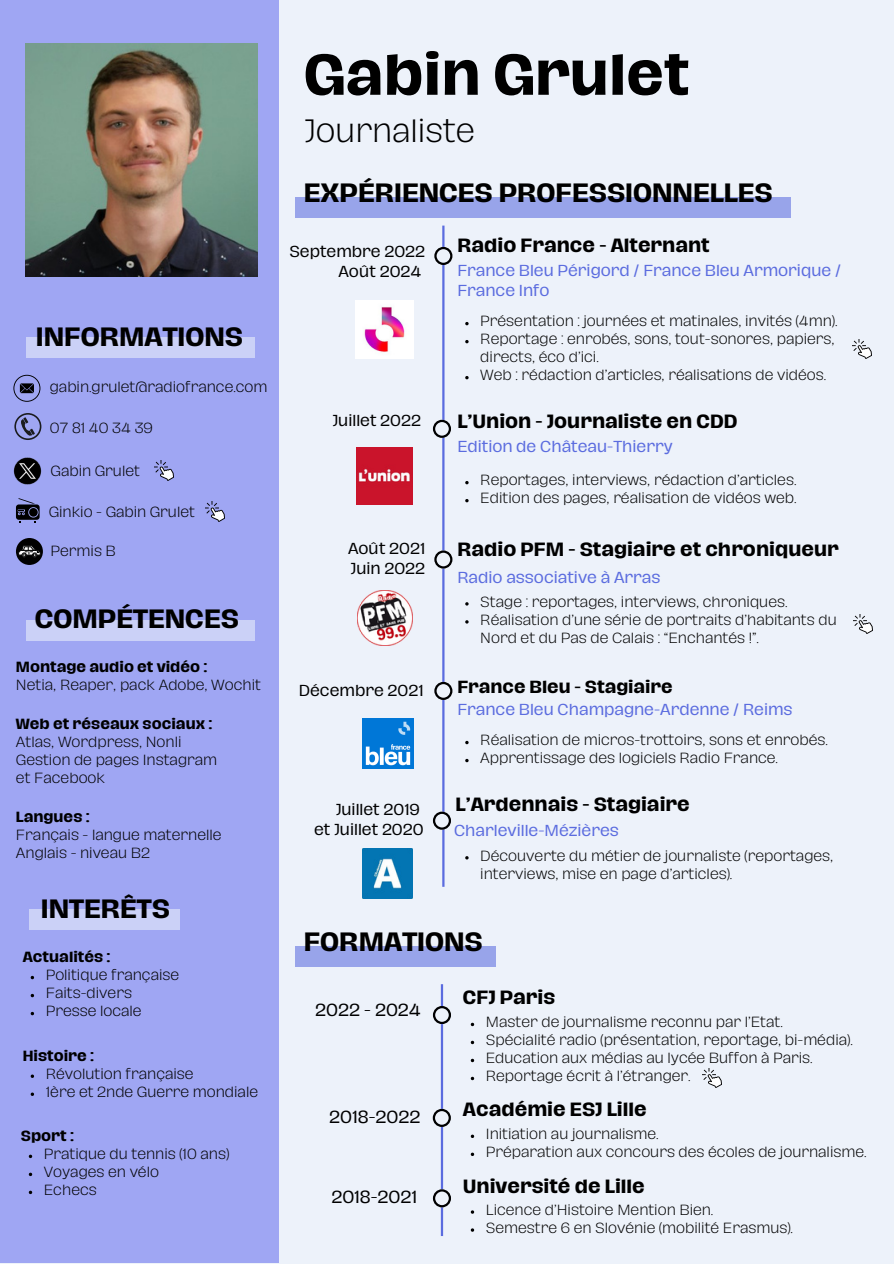
<style>
.page{position:relative;width:894px;height:1264px;background:#fff}
.page>*{position:absolute;margin:0;border:0;box-sizing:border-box;transform-origin:0 0}
.t1{font:700 52.8px "Hagrid Text";color:#000}
.t2{font:300 29.55px "Hagrid Text";color:#000}
.t3{font:700 24.3px "Hagrid Text";color:#000}
.t4{font:700 17.55px "Hagrid Text";color:#000}
.t5{font:16.05px "Hagrid Text";color:#000}
.t6{font:700 16.05px "Hagrid Text";color:#000}
.t7{font:14.55px "Hagrid Text";color:#5b6cdf}
.t8{font:14.55px "Hagrid Text";color:#000}
.t9{font:300 13.5px/18px "Hagrid Text";color:#000}
.t10{font:700 13.5px "Hagrid Text";color:#000}
</style>
<div class="page">
<div style="left:0;top:0;width:893px;height:1263px;background:#edf2fa"></div>
<div style="left:0;top:0;width:278px;height:1263px;background:#9fa6f3"></div>
<img style="left:26px;top:43px;width:232px;height:233px">
<div style="left:295px;top:197px;width:495px;height:21px;background:#98a4ea"></div>
<div style="left:295px;top:946px;width:201px;height:21px;background:#98a4ea"></div>
<hr style="left:442px;top:225px;width:2px;height:661px;background:#5b6cdf">
<svg style="left:434px;top:247px;width:18px;height:18px"></svg>
<svg style="left:433px;top:420px;width:18px;height:18px"></svg>
<svg style="left:434px;top:550px;width:18px;height:18px"></svg>
<svg style="left:434px;top:682px;width:18px;height:18px"></svg>
<svg style="left:433px;top:811px;width:18px;height:18px"></svg>
<div style="left:26px;top:337px;width:229px;height:21px;background:#cbd1f7"></div>
<div style="left:26px;top:620px;width:229px;height:21px;background:#cbd1f7"></div>
<div style="left:29px;top:909px;width:151px;height:21px;background:#cbd1f7"></div>
<hr style="left:440px;top:984px;width:3px;height:251px;background:#5b6cdf">
<svg style="left:433px;top:1005px;width:18px;height:18px"></svg>
<svg style="left:432px;top:1108px;width:18px;height:18px"></svg>
<svg style="left:433px;top:1189px;width:18px;height:18px"></svg>
<svg style="left:13px;top:375px;width:27px;height:27px"></svg>
<svg style="left:14px;top:413px;width:27px;height:27px"></svg>
<div style="left:16px;top:538px;width:27px;height:27px;background:#000;border-radius:50%"></div>
<svg style="left:18px;top:545px;width:23px;height:12px"></svg>
<img style="left:356px;top:448px;width:56px;height:56px">
<img style="left:362px;top:718px;width:51px;height:50px">
<img style="left:357px;top:590px;width:55px;height:55px">
<img style="left:362px;top:848px;width:50px;height:50px">
<img style="left:356px;top:300px;width:57px;height:58px">
<svg style="left:16px;top:498px;width:24px;height:24px"></svg>
<img style="left:13px;top:457px;width:29px;height:28px">
<img style="left:702px;top:1068px;width:19px;height:19px">
<svg style="left:29px;top:1154px;width:3px;height:4px"></svg>
<svg style="left:29px;top:1172px;width:3px;height:4px"></svg>
<svg style="left:29px;top:1190px;width:3px;height:4px"></svg>
<img style="left:852px;top:339px;width:19px;height:19px">
<img style="left:154px;top:461px;width:19px;height:19px">
<img style="left:206px;top:502px;width:19px;height:19px">
<img style="left:853px;top:614px;width:18px;height:19px">
<p class="t3" style="left:36px;top:325px;width:209px">INFORMATIONS</p>
<p class="t9" style="left:50px;top:379px;width:219px">gabin.grulet@radiofrance.com</p>
<p class="t9" style="left:50px;top:419px;width:104px">07 81 40 34 39</p>
<p class="t9" style="left:51px;top:462px;width:91px">Gabin Grulet</p>
<p class="t9" style="left:49px;top:503px;width:148px">Ginkio - Gabin Grulet</p>
<h4 class="t9" style="left:51px;top:542px;width:67px">Permis B</h4>
<p class="t3" style="left:35px;top:606px;width:205px">COMPÉTENCES</p>
<p class="t10" style="left:16px;top:660px;width:193px">Montage audio et vidéo :</p>
<h3 class="t9" style="left:16px;top:676px;width:246px">Netia, Reaper, pack Adobe, Wochit</h3>
<p class="t10" style="left:16px;top:717px;width:198px">Web et réseaux sociaux :</p>
<p class="t9" style="left:16px;top:733px;width:167px">Atlas, Wordpress, Nonli</p>
<p class="t9" style="left:16px;top:751px;width:203px">Gestion de pages Instagram</p>
<p class="t9" style="left:16px;top:769px;width:91px">et Facebook</p>
<p class="t10" style="left:16px;top:810px;width:75px">Langues :</p>
<p class="t9" style="left:16px;top:826px;width:207px">Français - langue maternelle</p>
<p class="t9" style="left:16px;top:844px;width:136px">Anglais - niveau B2</p>
<h3 class="t3" style="left:41px;top:897px;width:131px">INTERÊTS</h3>
<h6 class="t10" style="left:23px;top:950px;width:89px">Actualités :</h6>
<p class="t9" style="left:46px;top:966px;width:135px">Politique française</p>
<p class="t9" style="left:46px;top:984px;width:88px">Faits-divers</p>
<p class="t9" style="left:46px;top:1002px;width:97px">Presse locale</p>
<p class="t10" style="left:23px;top:1049px;width:73px">Histoire :</p>
<h3 class="t9" style="left:46px;top:1065px;width:149px">Révolution française</h3>
<h4 class="t9" style="left:46px;top:1083px;width:214px">1ère et 2nde Guerre mondiale</h4>
<h5 class="t10" style="left:21px;top:1129px;width:55px">Sport :</h5>
<p class="t9" style="left:44px;top:1145px;width:187px">Pratique du tennis (10 ans)</p>
<p class="t9" style="left:44px;top:1163px;width:117px">Voyages en vélo</p>
<p class="t9" style="left:44px;top:1181px;width:54px">Echecs</p>
<h6 class="t1" style="left:304px;top:49px;width:387px">Gabin Grulet</h6>
<h6 class="t2" style="left:304px;top:117px;width:173px">Journaliste</h6>
<p class="t3" style="left:304px;top:181px;width:470px">EXPÉRIENCES PROFESSIONNELLES</p>
<p class="t8" style="left:289px;top:244px;width:137px">Septembre 2022</p>
<p class="t8" style="left:338px;top:264px;width:84px">Août 2024</p>
<h3 class="t8" style="left:332px;top:413px;width:90px">Juillet 2022</h3>
<h4 class="t8" style="left:348px;top:541px;width:79px">Août 2021</h4>
<p class="t8" style="left:350px;top:562px;width:76px">Juin 2022</p>
<p class="t8" style="left:299px;top:683px;width:126px">Décembre 2021</p>
<p class="t8" style="left:335px;top:802px;width:86px">Juillet 2019</p>
<p class="t8" style="left:314px;top:822px;width:111px">et Juillet 2020</p>
<p class="t4" style="left:457px;top:236px;width:254px">Radio France - Alternant</p>
<p class="t7" style="left:457px;top:264px;width:385px">France Bleu Périgord / France Bleu Armorique /</p>
<p class="t7" style="left:457px;top:284px;width:94px">France Info</p>
<p class="t9" style="left:480px;top:313px;width:358px">Présentation : journées et matinales, invités (4mn).</p>
<p class="t9" style="left:480px;top:331px;width:356px">Reportage : enrobés, sons, tout-sonores, papiers, directs, éco d’ici.</p>
<p class="t9" style="left:480px;top:367px;width:347px">Web : rédaction d’articles, réalisations de vidéos.</p>
<p class="t4" style="left:457px;top:413px;width:281px">L’Union - Journaliste en CDD</p>
<p class="t7" style="left:457px;top:440px;width:217px">Edition de Château-Thierry</p>
<p class="t9" style="left:480px;top:472px;width:317px">Reportages, interviews, rédaction d’articles.</p>
<p class="t9" style="left:480px;top:490px;width:317px">Edition des pages, réalisation de vidéos web.</p>
<p class="t4" style="left:457px;top:540px;width:383px">Radio PFM - Stagiaire et chroniqueur</p>
<p class="t7" style="left:457px;top:570px;width:204px">Radio associative à Arras</p>
<p class="t9" style="left:480px;top:593px;width:309px">Stage : reportages, interviews, chroniques.</p>
<h4 class="t9" style="left:480px;top:611px;width:358px">Réalisation d’une série de portraits d’habitants du<br>Nord et du Pas de Calais : “Enchantés !”.</h4>
<p class="t6" style="left:457px;top:678px;width:217px">France Bleu - Stagiaire</p>
<p class="t7" style="left:457px;top:702px;width:337px">France Bleu Champagne-Ardenne / Reims</p>
<p class="t9" style="left:480px;top:731px;width:349px">Réalisation de micros-trottoirs, sons et enrobés.</p>
<p class="t9" style="left:480px;top:749px;width:299px">Apprentissage des logiciels Radio France.</p>
<h4 class="t4" style="left:455px;top:796px;width:236px">L’Ardennais - Stagiaire</h4>
<p class="t7" style="left:454px;top:824px;width:166px">Charleville-Mézières</p>
<p class="t9" style="left:480px;top:847px;width:354px">Découverte du métier de journaliste (reportages, interviews, mise en page d’articles).</p>
<p class="t3" style="left:304px;top:930px;width:180px">FORMATIONS</p>
<p class="t5" style="left:315px;top:1002px;width:107px">2022 - 2024</p>
<h1 class="t5" style="left:329px;top:1109px;width:93px">2018-2022</h1>
<h2 class="t5" style="left:331px;top:1188px;width:87px">2018-2021</h2>
<p class="t4" style="left:463px;top:988px;width:94px">CFJ Paris</p>
<p class="t9" style="left:485px;top:1013px;width:298px">Master de journalisme reconnu par l’Etat.</p>
<p class="t9" style="left:485px;top:1031px;width:368px">Spécialité radio (présentation, reportage, bi-média).</p>
<p class="t9" style="left:485px;top:1049px;width:328px">Education aux médias au lycée Buffon à Paris.</p>
<p class="t9" style="left:485px;top:1067px;width:206px">Reportage écrit à l’étranger.</p>
<p class="t4" style="left:463px;top:1101px;width:185px">Académie ESJ Lille</p>
<p class="t9" style="left:485px;top:1125px;width:174px">Initiation au journalisme.</p>
<p class="t9" style="left:485px;top:1143px;width:382px">Préparation aux concours des écoles de journalisme.</p>
<p class="t4" style="left:463px;top:1177px;width:183px">Université de Lille</p>
<h4 class="t9" style="left:485px;top:1201px;width:229px">Licence d’Histoire Mention Bien.</h4>
<p class="t9" style="left:485px;top:1219px;width:309px">Semestre 6 en Slovénie (mobilité Erasmus).</p>
</div>
